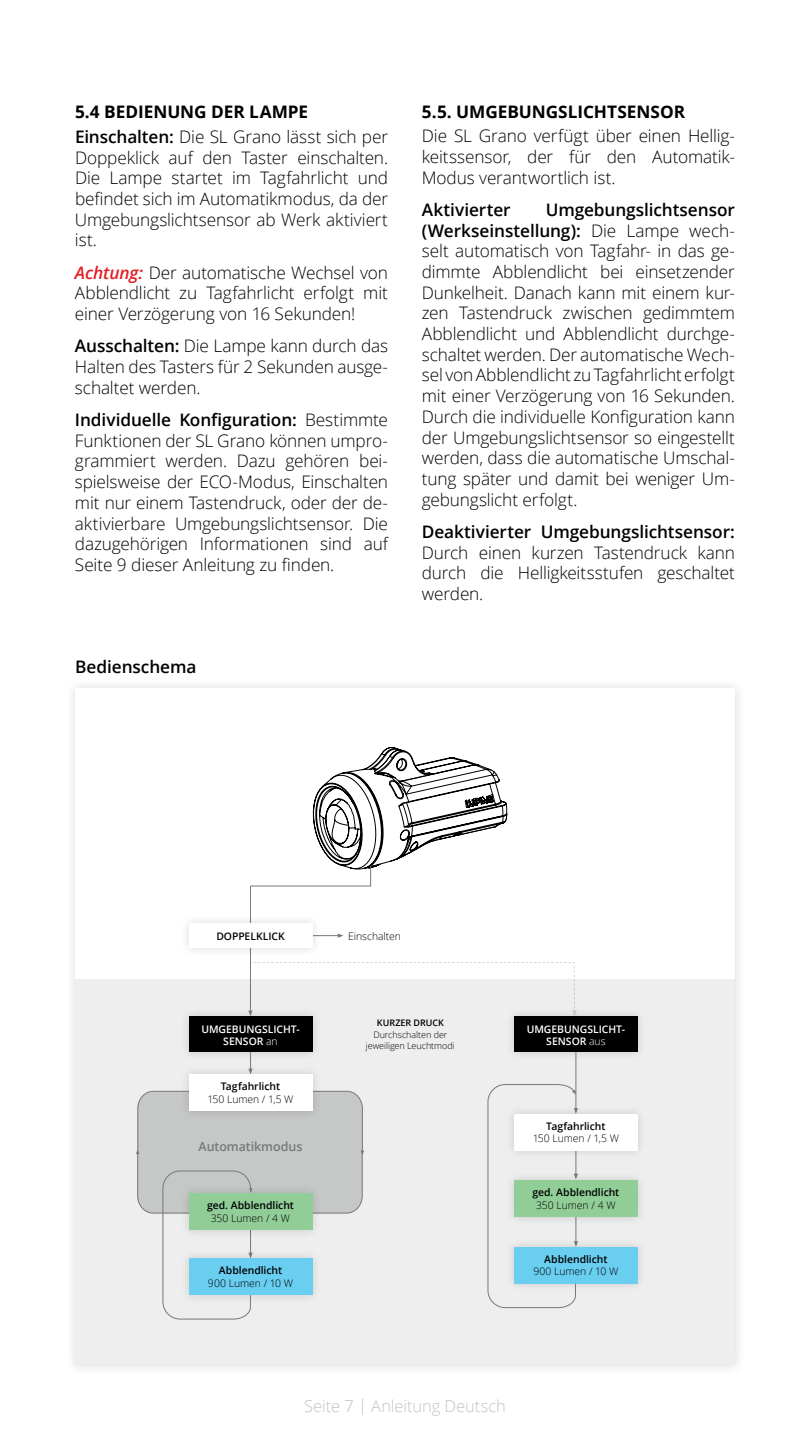
<style>
.page{position:relative;width:810px;height:1440px;background:#fff}
.page>*{position:absolute;margin:0;border:0;box-sizing:border-box;transform-origin:0 0}
.t1{font:300 17.25px/20.7px "Open Sans";letter-spacing:-.01em;color:#000001;text-align:justify}
.t2{font:600 17.25px "Open Sans";letter-spacing:-.005em;color:#000001}
.t3{font:700 17.25px "Open Sans";letter-spacing:-.005em;color:#000001}
.t4{font:300 16.5px "Open Sans";letter-spacing:-.005em;color:#c2c3c3}
.t5{font:600 12.45px "Open Sans";letter-spacing:-.005em;color:#75797b}
.t6{font:600 10.43px "Open Sans";letter-spacing:-.005em;color:#000001}
.t7{font:300 10.43px "Open Sans";letter-spacing:-.005em;color:#000001}
.t8{font:600 10.43px/12.5px "Open Sans";color:#fff;text-align:center}
.t9{font:300 9px/10.8px "Open Sans";letter-spacing:-.005em;color:#000001;text-align:center}
.t10{font:600 9px "Open Sans";letter-spacing:-.005em;color:#000001}
.s1{font-weight:700}
.s2{font-weight:600}
.s3{font-weight:600;font-style:italic;color:#e41e24}
.s4{font-weight:300}
</style>
<div class="page">
<div style="left:64px;top:677px;width:682px;height:699px;background:#f9f9f9"></div>
<div style="left:75px;top:688px;width:660px;height:677px;background:#fff"></div>
<div style="left:74px;top:979px;width:661px;height:386px;background:#edeeed"></div>
<div style="left:179px;top:1007px;width:143px;height:55px;background:#e7e8e7"></div>
<div style="left:189px;top:1016px;width:123px;height:36px;background:#000001"></div>
<hr style="left:250px;top:886px;width:1px;height:125px;background:#75797b">
<svg style="left:322px;top:933px;width:21px;height:5px"></svg>
<svg style="left:248px;top:962px;width:327px;height:54px"></svg>
<div style="left:179px;top:914px;width:143px;height:44px;background:#f9f9f9"></div>
<div style="left:189px;top:923px;width:123px;height:25px;background:#fff"></div>
<svg style="left:248px;top:1052px;width:5px;height:13px"></svg>
<div style="left:179px;top:1065px;width:143px;height:56px;background:#e7e8e7"></div>
<div style="left:189px;top:1074px;width:123px;height:37px;background:#fff"></div>
<div style="left:505px;top:1007px;width:142px;height:55px;background:#e7e8e7"></div>
<div style="left:514px;top:1016px;width:124px;height:36px;background:#000001"></div>
<hr style="left:576px;top:1052px;width:1px;height:57px;background:#75797b">
<div style="left:505px;top:1104px;width:142px;height:56px;background:#e8e9e8"></div>
<div style="left:514px;top:1114px;width:124px;height:36px;background:#fff"></div>
<div style="left:505px;top:1171px;width:142px;height:56px;background:#e7e8e7"></div>
<div style="left:514px;top:1180px;width:124px;height:37px;background:#91cd97"></div>
<div style="left:505px;top:1237px;width:142px;height:56px;background:#e8e9e8"></div>
<div style="left:514px;top:1247px;width:124px;height:37px;background:#69cef0"></div>
<svg style="left:487px;top:1084px;width:91px;height:224px"></svg>
<svg style="left:136px;top:1091px;width:228px;height:229px"></svg>
<svg style="left:250px;top:747px;width:257px;height:140px"></svg>
<p class="t1" style="left:75px;top:99px;width:315px;line-height:24.8px"><span class="s1">5.4 BEDIENUNG DER LAMPE<br></span><span class="s2">Einschalten:</span> Die SL Grano lässt sich per</p>
<p class="t1" style="left:75px;top:147px;width:315px">Doppeklick auf den Taster einschalten.<br>Die Lampe startet im Tagfahrlicht und befindet sich im Automatikmodus, da der Umgebungslichtsensor ab Werk aktiviert ist.</p>
<p class="t1" style="left:75px;top:262px;width:315px"><span class="s3">Achtung:</span> Der automatische Wechsel von Abblendlicht zu Tagfahrlicht erfolgt mit einer Verzögerung von 16 Sekunden!</p>
<p class="t1" style="left:75px;top:335px;width:315px"><span class="s2">Ausschalten:</span> Die Lampe kann durch das Halten des Tasters für 2 Sekunden ausge&shy;schaltet werden.</p>
<p class="t1" style="left:75px;top:409px;width:315px"><span class="s2">Individuelle Konfiguration:</span> Bestimmte Funktionen der SL Grano können umpro&shy;grammiert werden. Dazu gehören bei&shy;spielsweise der ECO-Modus, Einschalten mit nur einem Tastendruck, oder der de&shy;aktivierbare Umgebungslichtsensor. Die dazugehörigen Informationen sind auf Seite 9 dieser Anleitung zu finden.</p>
<p class="t2" style="left:75px;top:655px;width:123px">Bedienschema</p>
<p class="t3" style="left:422px;top:100px;width:265px">5.5. UMGEBUNGSLICHTSENSOR</p>
<p class="t1" style="left:422px;top:125px;width:315px">Die SL Grano verfügt über einen Hellig&shy;keitssensor, der für den Automatik-Modus verantwortlich ist.</p>
<p class="t2" style="left:422px;top:198px;width:90px">Aktivierter</p>
<p class="t1" style="left:422px;top:199px;width:315px;text-indent:124px"><span class="s2">Umgebungslichtsensor (Werkseinstellung):</span> Die Lampe wech&shy;selt automatisch von Tagfahr- in das ge&shy;dimmte Abblendlicht bei einsetzender Dunkelheit. Danach kann mit einem kur&shy;zen Tastendruck zwischen gedimmtem Abblendlicht und Abblendlicht durchge&shy;schaltet werden. Der automatische Wech&shy;sel von Abblendlicht zu Tagfahrlicht erfolgt mit einer Verzögerung von 16 Sekunden.<br>Durch die individuelle Konfiguration kann der Umgebungslichtsensor so eingestellt werden, dass die automatische Umschal&shy;tung später und damit bei weniger Um&shy;gebungslicht erfolgt.</p>
<p class="t2" style="left:422px;top:520px;width:315px">Deaktivierter Umgebungslichtsensor:</p>
<p class="t1" style="left:422px;top:542px;width:315px">Durch einen kurzen Tastendruck kann durch die Helligkeitsstufen geschaltet werden.</p>
<p class="t6" style="left:216px;top:929px;width:70px">DOPPELKLICK</p>
<p class="t7" style="left:348px;top:929px;width:54px">Einschalten</p>
<p class="t8" style="left:201px;top:1022px;width:100px">UMGEBUNGSLICHT-<br>SENSOR <span class="s4">an</span></p>
<p class="t6" style="left:221px;top:1080px;width:61px">Tagfahrlicht</p>
<p class="t7" style="left:207px;top:1092px;width:88px">150 Lumen / 1,5 W</p>
<p class="t5" style="left:199px;top:1138px;width:105px">Automatikmodus</p>
<p class="t6" style="left:207px;top:1199px;width:88px">ged. Abblendlicht</p>
<p class="t7" style="left:211px;top:1211px;width:81px">350 Lumen / 4 W</p>
<p class="t6" style="left:219px;top:1264px;width:65px">Abblendlicht</p>
<p class="t7" style="left:208px;top:1276px;width:87px">900 Lumen / 10 W</p>
<p class="t10" style="left:377px;top:1017px;width:69px">KURZER DRUCK</p>
<p class="t9" style="left:366px;top:1029px;width:90px">Durchschalten der jeweiligen Leuchtmodi</p>
<p class="t8" style="left:527px;top:1022px;width:100px">UMGEBUNGSLICHT-<br>SENSOR <span class="s4">aus</span></p>
<p class="t6" style="left:546px;top:1119px;width:61px">Tagfahrlicht</p>
<p class="t7" style="left:533px;top:1131px;width:88px">150 Lumen / 1,5 W</p>
<p class="t6" style="left:532px;top:1186px;width:88px">ged. Abblendlicht</p>
<p class="t7" style="left:536px;top:1198px;width:81px">350 Lumen / 4 W</p>
<p class="t6" style="left:544px;top:1252px;width:65px">Abblendlicht</p>
<p class="t7" style="left:533px;top:1265px;width:87px">900 Lumen / 10 W</p>
<p class="t4" style="left:304px;top:1395px;width:203px">Seite 7 | Anleitung Deutsch</p>
</div>
